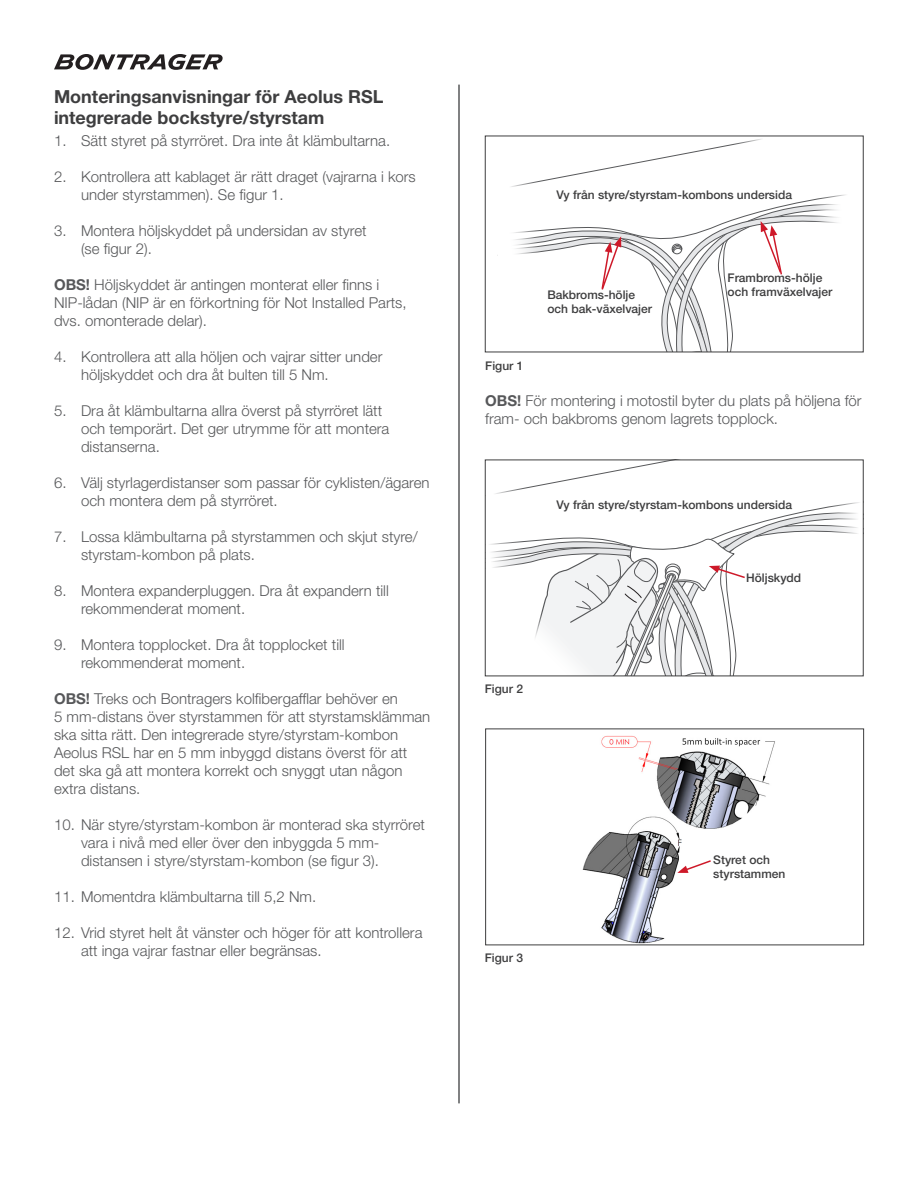
<style>
.page{position:relative;width:918px;height:1188px;background:#fff}
.page>*{position:absolute;margin:0;border:0;box-sizing:border-box;transform-origin:0 0}
.Head{font:700 18px/21px "Helvetica Neue LT Std";color:#3e3e3f}
.Body___2nd_line_inde{font:300 15px/18px "Helvetica Neue LT Std";color:#57585a}
.Body{font:300 15px/18px "Helvetica Neue LT Std";color:#57585a}
.Callouts{font:500 12px/13.5px "Helvetica Neue LT Std";color:#3e3e3f}
.s1{font-weight:700}
</style>
<div class="page">
<hr style="left:458px;top:85px;width:2px;height:1018px;background:#57585a">
<svg style="left:54px;top:54px;width:169px;height:16px"></svg>
<svg style="left:494px;top:136px;width:364px;height:216px"></svg>
<svg style="left:485px;top:460px;width:378px;height:216px"></svg>
<img style="left:582px;top:735px;width:193px;height:208px">
<div style="left:485px;top:729px;width:379px;height:216px;border:1px solid #3e3e3f"></div>
<svg style="left:677px;top:859px;width:36px;height:14px"></svg>
<p class="Head" style="left:54px;top:86px;width:331px">Monteringsanvisningar för Aeolus RSL integrerade bockstyre/styrstam</p>
<p class="Body___2nd_line_inde" style="left:54px;top:132px;width:338px">1. Sätt styret på styrröret. Dra inte åt klämbultarna.</p>
<p class="Body___2nd_line_inde" style="left:81px;top:168px;width:336px;text-indent:-27px">2. Kontrollera att kablaget är rätt draget (vajrarna i kors under styrstammen). Se figur 1.</p>
<p class="Body___2nd_line_inde" style="left:81px;top:222px;width:287px;text-indent:-27px">3. Montera höljskyddet på undersidan av styret (se figur 2).</p>
<p class="Body" style="left:54px;top:276px;width:354px"><span class="s1">OBS!</span> Höljskyddet är antingen monterat eller finns i<br>NIP-lådan (NIP är en förkortning för Not Installed Parts, dvs. omonterade delar).</p>
<p class="Body___2nd_line_inde" style="left:81px;top:348px;width:303px;text-indent:-27px">4. Kontrollera att alla höljen och vajrar sitter under höljskyddet och dra åt bulten till 5 Nm.</p>
<p class="Body___2nd_line_inde" style="left:81px;top:402px;width:310px;text-indent:-27px">5. Dra åt klämbultarna allra överst på styrröret lätt och temporärt. Det ger utrymme för att montera distanserna.</p>
<p class="Body___2nd_line_inde" style="left:81px;top:474px;width:350px;text-indent:-27px">6. Välj styrlagerdistanser som passar för cyklisten/ägaren och montera dem på styrröret.</p>
<p class="Body___2nd_line_inde" style="left:81px;top:528px;width:338px;text-indent:-27px">7. Lossa klämbultarna på styrstammen och skjut styre/ styrstam-kombon på plats.</p>
<p class="Body___2nd_line_inde" style="left:81px;top:582px;width:309px;text-indent:-27px">8. Montera expanderpluggen. Dra åt expandern till rekommenderat moment.</p>
<p class="Body___2nd_line_inde" style="left:81px;top:636px;width:265px;text-indent:-27px">9. Montera topplocket. Dra åt topplocket till rekommenderat moment.</p>
<p class="Body" style="left:54px;top:690px;width:378px"><span class="s1">OBS!</span> Treks och Bontragers kolfibergafflar behöver en<br>5 mm-distans över styrstammen för att styrstamsklämman ska sitta rätt. Den integrerade styre/styrstam-kombon Aeolus RSL har en 5 mm inbyggd distans överst för att det ska gå att montera korrekt och snyggt utan någon extra distans.</p>
<p class="Body___2nd_line_inde" style="left:81px;top:816px;width:345px;text-indent:-27px">10. När styre/styrstam-kombon är monterad ska styrröret vara i nivå med eller över den inbyggda 5 mm&shy;distansen i styre/styrstam-kombon (se figur 3).</p>
<p class="Body___2nd_line_inde" style="left:54px;top:888px;width:264px">11. Momentdra klämbultarna till 5,2 Nm.</p>
<p class="Body___2nd_line_inde" style="left:81px;top:924px;width:343px;text-indent:-27px">12. Vrid styret helt åt vänster och höger för att kontrollera att inga vajrar fastnar eller begränsas.</p>
<p class="Callouts" style="left:556px;top:188px;width:237px">Vy från styre/styrstam-kombons undersida</p>
<p class="Callouts" style="left:547px;top:288px;width:106px">Bakbroms-hölje och bak-växelvajer</p>
<p class="Callouts" style="left:728px;top:271px;width:106px">Frambroms-hölje och framväxelvajer</p>
<p class="Callouts" style="left:485px;top:358px;width:40px">Figur 1</p>
<p class="Body" style="left:485px;top:391px;width:378px"><span class="s1">OBS!</span> För montering i motostil byter du plats på höljena för fram- och bakbroms genom lagrets topplock.</p>
<p class="Callouts" style="left:556px;top:498px;width:237px">Vy från styre/styrstam-kombons undersida</p>
<p class="Callouts" style="left:485px;top:682px;width:40px">Figur 2</p>
<p class="Callouts" style="left:485px;top:951px;width:40px">Figur 3</p>
<p class="Callouts" style="left:746px;top:571px;width:57px">Höljskydd</p>
<p class="Callouts" style="left:713px;top:853px;width:74px">Styret och styrstammen</p>
</div>
